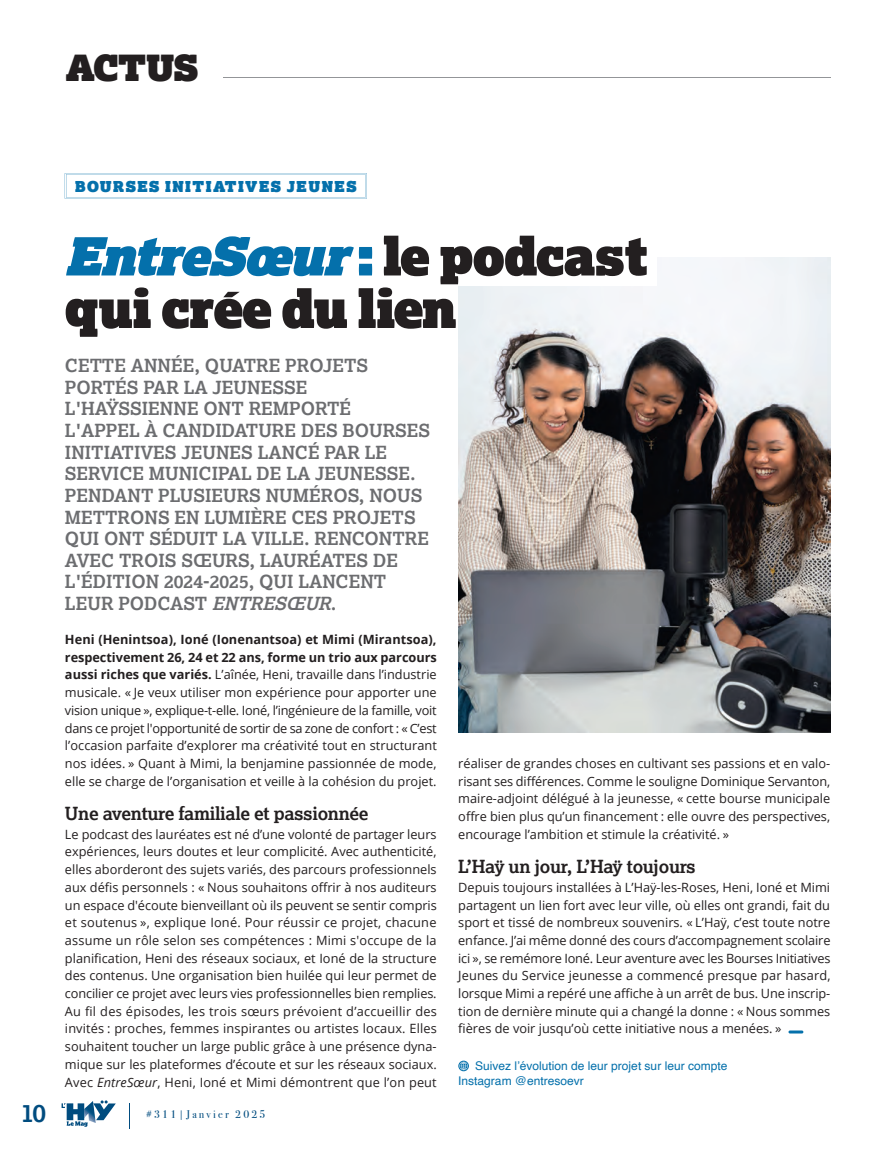
<style>
.page{position:relative;width:894px;height:1149px;background:#fff}
.page>*{position:absolute;margin:0;border:0;box-sizing:border-box;transform-origin:0 0}
.t1{font:52.5px/52.5px "Lexia Advertising";letter-spacing:-.01em;color:#231f20}
.t2{font:35.85px "Lexia Advertising";letter-spacing:-.01em;color:#231f20}
.t3{font:700 25.05px "Lexia";color:#004c7f}
.t4{font:700 18px/21.6px "Lexia";color:#6c6d70}
.t5{font:700 18px "Lexia";letter-spacing:-.02em;color:#231f20}
.t6{font:15px "Lexia Advertising";letter-spacing:.1em;color:#0470ab}
.t7{font:12.75px/17.7px "Open Sans";color:#231f20;text-align:justify}
.t8{font:12px/15px "Helvetica";color:#0470ab}
.t9{font:11.1px "Bodoni Svty Two ITCTT";letter-spacing:.2em;color:#004c7f}
.s1{font-style:italic;color:#0470ab}
.s2{color:#0470ab}
.s3{font-style:italic}
.s4{font-weight:700}
</style>
<div class="page">
<svg style="left:129px;top:1103px;width:1px;height:25px"></svg>
<svg style="left:62px;top:1100px;width:54px;height:27px"></svg>
<hr style="left:223px;top:77px;width:607px;height:1px;background:#939598">
<svg style="left:65px;top:173px;width:302px;height:26px"></svg>
<img style="left:458px;top:257px;width:372px;height:475px">
<hr style="left:788px;top:1030px;width:15px;height:3px;background:#0470ab;border-radius:2px">
<svg style="left:458px;top:1060px;width:11px;height:11px"></svg>
<div style="left:65px;top:232px;width:592px;height:54px;background:#fff"></div>
<h2 class="t2" style="left:66px;top:45px;width:134px">ACTUS</h2>
<p class="t6" style="left:75px;top:176px;width:282px">BOURSES INITIATIVES JEUNES</p>
<h1 class="t1" style="left:65px;top:228px;width:584px"><span class="s1">EntreSœur</span><span class="s2">:</span> l e p o d c a s t qui crée du lien</h1>
<p class="t4" style="left:65px;top:354px;width:367px">CETTE ANNÉE, QUATRE PROJETS<br>PORTÉS PAR LA JEUNESSE<br>L'HAŸSSIENNE ONT REMPORTÉ<br>L'APPEL À CANDIDATURE DES BOURSES<br>INITIATIVES JEUNES LANCÉ PAR LE<br>SERVICE MUNICIPAL DE LA JEUNESSE.<br>PENDANT PLUSIEURS NUMÉROS, NOUS<br>METTRONS EN LUMIÈRE CES PROJETS<br>QUI ONT SÉDUIT LA VILLE. RENCONTRE<br>AVEC TROIS SŒURS, LAURÉATES DE<br>L'ÉDITION 2024-2025, QUI LANCENT<br>LEUR PODCAST <span class="s3">ENTRESŒUR</span>.</p>
<p class="t7" style="left:65px;top:630px;width:373px"><span class="s4">Heni (Henintsoa), Ioné (Ionenantsoa) et Mimi (Mirantsoa), respectivement 26, 24 et 22 ans, forme un trio aux parcours aussi riches que variés.</span> L’aînée, Heni, travaille dans l’industrie musicale. « Je veux utiliser mon expérience pour apporter une vision unique », explique-t-elle. Ioné, l’ingénieure de la famille, voit dans ce projet l'opportunité de sortir de sa zone de confort : « C’est l’occasion parfaite d’explorer ma créativité tout en structurant nos idées. » Quant à Mimi, la benjamine passionnée de mode, elle se charge de l’organisation et veille à la cohésion du projet.</p>
<h3 class="t5" style="left:65px;top:802px;width:305px">Une aventure familiale et passionnée</h3>
<p class="t7" style="left:65px;top:825px;width:373px">Le podcast des lauréates est né d’une volonté de partager leurs expériences, leurs doutes et leur complicité. Avec authenticité, elles aborderont des sujets variés, des parcours professionnels aux défis personnels : « Nous souhaitons offrir à nos auditeurs un espace d'écoute bienveillant où ils peuvent se sentir compris et soutenus », explique Ioné. Pour réussir ce projet, chacune assume un rôle selon ses compétences : Mimi s'occupe de la planification, Heni des réseaux sociaux, et Ioné de la structure des contenus. Une organisation bien huilée qui leur permet de concilier ce projet avec leurs vies professionnelles bien remplies.<br>Au fil des épisodes, les trois sœurs prévoient d’accueillir des invités : proches, femmes inspirantes ou artistes locaux. Elles souhaitent toucher un large public grâce à une présence dyna&shy;mique sur les plateformes d’écoute et sur les réseaux sociaux.<br>Avec <span class="s3">EntreSœur</span>, Heni, Ioné et Mimi démontrent que l’on peut</p>
<h3 class="t3" style="left:21px;top:1097px;width:27px">10</h3>
<p class="t9" style="left:146px;top:1105px;width:121px">#311|Janvier 2025</p>
<p class="t7" style="left:458px;top:754px;width:373px">réaliser de grandes choses en cultivant ses passions et en valo&shy;risant ses différences. Comme le souligne Dominique Servanton, maire-adjoint délégué à la jeunesse, « cette bourse municipale offre bien plus qu’un financement : elle ouvre des perspectives, encourage l’ambition et stimule la créativité. »</p>
<h3 class="t5" style="left:458px;top:855px;width:239px">L’Haÿ un jour, L’Haÿ toujours</h3>
<p class="t7" style="left:458px;top:878px;width:374px">Depuis toujours installées à L’Haÿ-les-Roses, Heni, Ioné et Mimi partagent un lien fort avec leur ville, où elles ont grandi, fait du sport et tissé de nombreux souvenirs. « L’Haÿ, c’est toute notre enfance. J’ai même donné des cours d’accompagnement scolaire ici », se remémore Ioné. Leur aventure avec les Bourses Initiatives Jeunes du Service jeunesse a commencé presque par hasard, lorsque Mimi a repéré une affiche à un arrêt de bus. Une inscrip&shy;tion de dernière minute qui a changé la donne : « Nous sommes fières de voir jusqu’où cette initiative nous a menées. »</p>
<p class="t8" style="left:458px;top:1058px;width:270px;text-indent:17px">Suivez l’évolution de leur projet sur leur compte<br>Instagram @entresoevr</p>
</div>
